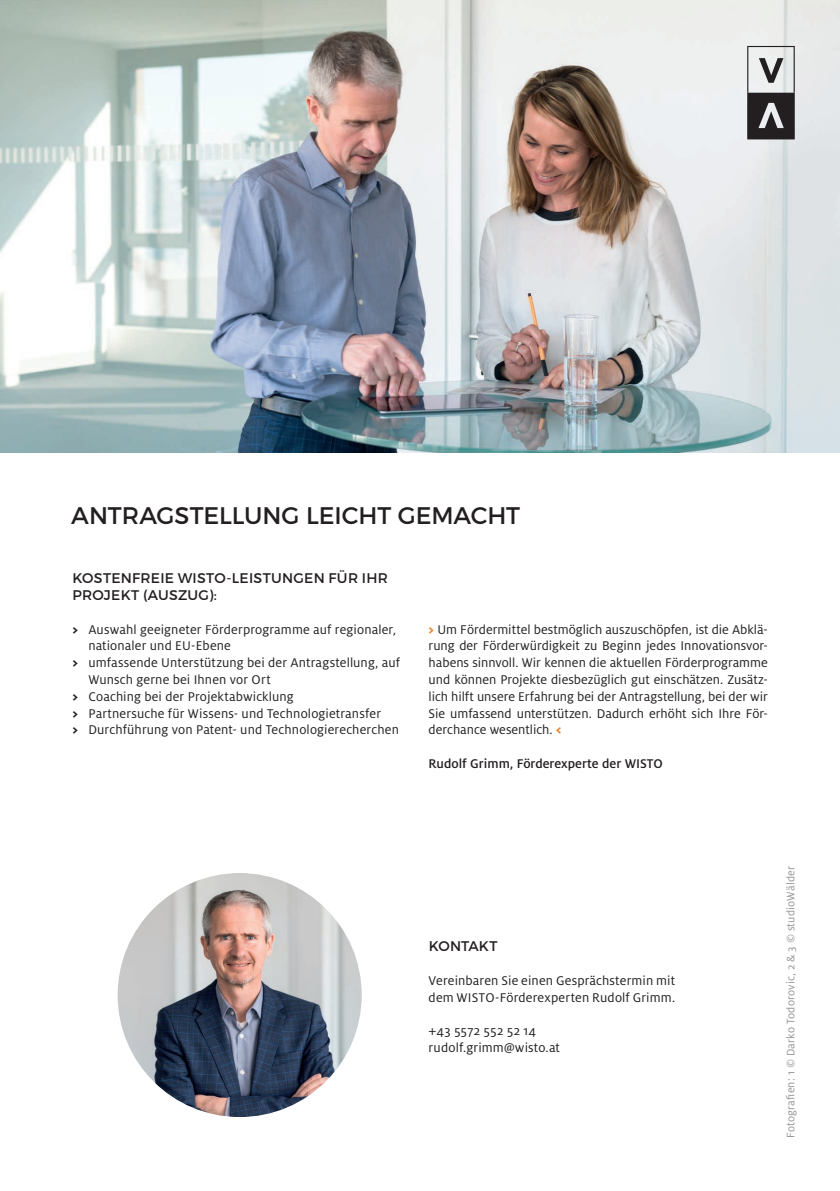
<style>
.page{position:relative;width:840px;height:1191px;background:#fff}
.page>*{position:absolute;margin:0;border:0;box-sizing:border-box;transform-origin:0 0}
.t1{font:24px "Montserrat";letter-spacing:-.005em;color:#231f20}
.t2{font:14px/16.8px "Milo OT";letter-spacing:.01em;color:#231f20}
.t3{font:14px/16.8px "Montserrat";letter-spacing:.02em;color:#231f20}
.t4{font:500 14px "Milo OT";color:#231f20}
.t5{font:12px "Milo OT";letter-spacing:.015em;color:#939598}
.s1{font-weight:700}
.s2{font-weight:700;color:#f58220}
</style>
<div class="page">
<img style="left:0;top:0;width:839px;height:452px">
<svg style="left:746px;top:46px;width:48px;height:93px;background:#858485"></svg>
<img style="left:113px;top:868px;width:253px;height:254px;border-radius:127px">
<div style="left:108px;top:863px;width:263px;height:263px;border:10px solid #fff;border-radius:50%"></div>
<h1 class="t1" style="left:71px;top:501px;width:450px">ANTRAGSTELLUNG LEICHT GEMACHT</h1>
<p class="t3" style="left:72px;top:570px;width:317px">KOSTENFREIE WISTO-LEISTUNGEN FÜR IHR<br>PROJEKT (AUSZUG):</p>
<p class="t2" style="left:72px;top:621px;width:325px"><span class="s1">&gt;</span> Auswahl geeigneter Förderprogramme auf regionaler,</p>
<p class="t2" style="left:88px;top:638px;width:144px">nationaler und EU-Ebene</p>
<p class="t2" style="left:72px;top:654px;width:329px"><span class="s1">&gt;</span> umfassende Unterstützung bei der Antragstellung, auf</p>
<p class="t2" style="left:88px;top:671px;width:184px">Wunsch gerne bei Ihnen vor Ort</p>
<p class="t2" style="left:72px;top:688px;width:223px"><span class="s1">&gt;</span> Coaching bei der Projektabwicklung</p>
<p class="t2" style="left:72px;top:705px;width:310px"><span class="s1">&gt;</span> Partnersuche für Wissens- und Technologietransfer</p>
<p class="t2" style="left:72px;top:722px;width:328px"><span class="s1">&gt;</span> Durchführung von Patent- und Technologierecherchen</p>
<p class="t2" style="left:428px;top:621px;width:340px;text-align:justify"><span class="s2">&gt;</span> Um Fördermittel bestmöglich auszuschöpfen, ist die Abklä&shy;rung der Förderwürdigkeit zu Beginn jedes Innovationsvor&shy;habens sinnvoll. Wir kennen die aktuellen Förderprogramme und können Projekte diesbezüglich gut einschätzen. Zusätz&shy;lich hilft unsere Erfahrung bei der Antragstellung, bei der wir Sie umfassend unterstützen. Dadurch erhöht sich Ihre För&shy;derchance wesentlich. <span class="s2">&lt;</span></p>
<p class="t4" style="left:428px;top:756px;width:235px">Rudolf Grimm, Förderexperte der WISTO</p>
<p class="t3" style="left:428px;top:938px;width:70px">KONTAKT</p>
<p class="t2" style="left:428px;top:972px;width:248px">Vereinbaren Sie einen Gesprächstermin mit dem WISTO-Förderexperten Rudolf Grimm.</p>
<p class="t2" style="left:428px;top:1022px;width:133px">+43 5572 552 52 14 rudolf.grimm@wisto.at</p>
<p class="t5" style="left:783px;top:1138px;width:273px;rotate:-90deg">Fotografien: 1 © Darko Todorovic, 2 &amp; 3 © studioWälder</p>
</div>
